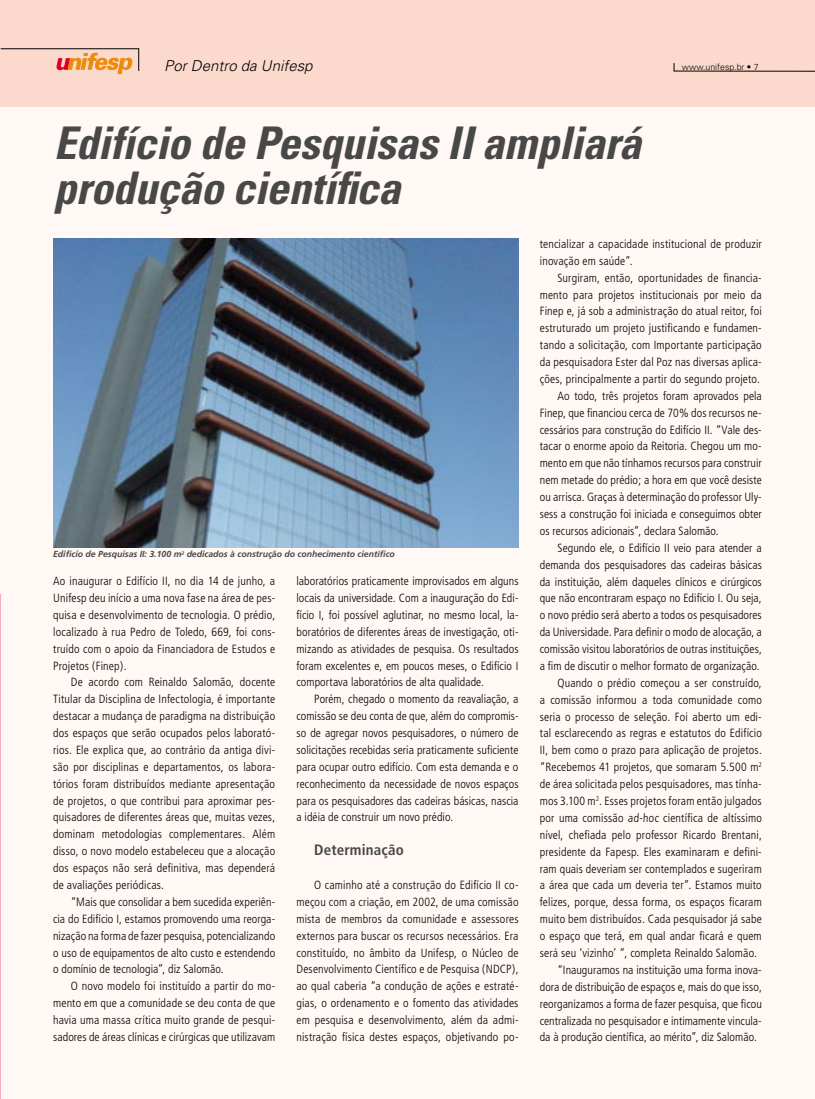
<style>
.page{position:relative;width:815px;height:1099px;background:#fff}
.page>*{position:absolute;margin:0;border:0;box-sizing:border-box;transform-origin:0 0}
.Título{font:italic 700 condensed 45px/45px "Univers";letter-spacing:-.01em;color:#484848}
.Retranca{font:italic 300 15px "Univers";color:#000}
.Subtítulo{font:700 condensed 15px "Frutiger";letter-spacing:.01em;color:#484848}
.Texto{font:300 condensed 11.88px/16.9px "Frutiger";letter-spacing:.01em;color:#000;text-align:justify}
.legenda{font:italic 700 8.75px "Frutiger";color:#484848}
.t1{font:300 8.75px "Univers";color:#000}
</style>
<div class="page">
<div style="left:0;top:8px;width:815px;height:1090px;background:#fff8f4"></div>
<div style="left:0;top:0;width:815px;height:107px;background:#fcd9cd"></div>
<hr style="left:0;top:594px;width:1px;height:504px;background:#f7abc4">
<hr style="left:1px;top:48px;width:138px;height:1px;background:#000">
<svg style="left:56px;top:49px;width:83px;height:25px"></svg>
<hr style="left:674px;top:71px;width:141px;height:1px;background:#000">
<img style="left:53px;top:239px;width:466px;height:308px">
<p class="Retranca" style="left:164px;top:57px;width:150px">Por Dentro da Unifesp</p>
<p class="t1" style="left:682px;top:61px;width:78px">www.unifesp.br • 7</p>
<p class="Título" style="left:54px;top:120px;width:589px">Edifício de Pesquisas II ampliará produção científica</p>
<p class="legenda" style="left:53px;top:549px;width:343px">Edifício de Pesquisas II: 3.100 m<sup>2</sup> dedicados à construção do conhecimento científico</p>
<p class="Texto" style="left:53px;top:572px;width:224px">Ao inaugurar o Edifício II, no dia 14 de junho, a Unifesp deu início a uma nova fase na área de pes&shy;quisa e desenvolvimento de tecnologia. O prédio, localizado à rua Pedro de Toledo, 669, foi cons&shy;truído com o apoio da Financiadora de Estudos e Projetos (Finep).</p>
<p class="Texto" style="left:53px;top:674px;width:224px;text-indent:18px">De acordo com Reinaldo Salomão, docente Titular da Disciplina de Infectologia, é importante destacar a mudança de paradigma na distribuição dos espaços que serão ocupados pelos laborató&shy;rios. Ele explica que, ao contrário da antiga divi&shy;são por disciplinas e departamentos, os labora&shy;tórios foram distribuídos mediante apresentação de projetos, o que contribui para aproximar pes&shy;quisadores de diferentes áreas que, muitas vezes, dominam metodologias complementares. Além disso, o novo modelo estabeleceu que a alocação dos espaços não será definitiva, mas dependerá de avaliações periódicas.</p>
<p class="Texto" style="left:53px;top:893px;width:224px;text-indent:18px">“Mais que consolidar a bem sucedida experiên&shy;cia do Edifício I, estamos promovendo uma reorga&shy;nização na forma de fazer pesquisa, potencializando o uso de equipamentos de alto custo e estendendo o domínio de tecnologia”, diz Salomão.</p>
<p class="Texto" style="left:53px;top:977px;width:224px;text-indent:18px">O novo modelo foi instituído a partir do mo&shy;mento em que a comunidade se deu conta de que havia uma massa crítica muito grande de pesqui&shy;sadores de áreas clínicas e cirúrgicas que utilizavam</p>
<p class="Texto" style="left:296px;top:572px;width:224px">laboratórios praticamente improvisados em alguns locais da universidade. Com a inauguração do Edi&shy;fício I, foi possível aglutinar, no mesmo local, la&shy;boratórios de diferentes áreas de investigação, oti&shy;mizando as atividades de pesquisa. Os resultados foram excelentes e, em poucos meses, o Edifício I comportava laboratórios de alta qualidade.</p>
<p class="Texto" style="left:296px;top:691px;width:224px;text-indent:18px">Porém, chegado o momento da reavaliação, a comissão se deu conta de que, além do compromis&shy;so de agregar novos pesquisadores, o número de solicitações recebidas seria praticamente suficiente para ocupar outro edifício. Com esta demanda e o reconhecimento da necessidade de novos espaços para os pesquisadores das cadeiras básicas, nascia a idéia de construir um novo prédio.</p>
<p class="Subtítulo" style="left:314px;top:841px;width:91px">Determinação</p>
<p class="Texto" style="left:296px;top:876px;width:224px;text-indent:18px">O caminho até a construção do Edifício II co&shy;meçou com a criação, em 2002, de uma comissão mista de membros da comunidade e assessores externos para buscar os recursos necessários. Era constituído, no âmbito da Unifesp, o Núcleo de Desenvolvimento Científico e de Pesquisa (NDCP), ao qual caberia “a condução de ações e estraté&shy;gias, o ordenamento e o fomento das atividades em pesquisa e desenvolvimento, além da admi&shy;nistração física destes espaços, objetivando po-</p>
<p class="Texto" style="left:540px;top:235px;width:224px">tencializar a capacidade institucional de produzir inovação em saúde”.</p>
<p class="Texto" style="left:540px;top:269px;width:224px;text-indent:18px">Surgiram, então, oportunidades de financia&shy;mento para projetos institucionais por meio da Finep e, já sob a administração do atual reitor, foi estruturado um projeto justificando e fundamen&shy;tando a solicitação, com Importante participação da pesquisadora Ester dal Poz nas diversas aplica&shy;ções, principalmente a partir do segundo projeto.</p>
<p class="Texto" style="left:540px;top:387px;width:224px;text-indent:18px">Ao todo, três projetos foram aprovados pela Finep, que financiou cerca de 70% dos recursos ne&shy;cessários para construção do Edifício II. “Vale des&shy;tacar o enorme apoio da Reitoria. Chegou um mo&shy;mento em que não tínhamos recursos para construir nem metade do prédio; a hora em que você desiste ou arrisca. Graças à determinação do professor Uly&shy;sess a construção foi iniciada e conseguimos obter os recursos adicionais”, declara Salomão.</p>
<p class="Texto" style="left:540px;top:539px;width:224px;text-indent:18px">Segundo ele, o Edifício II veio para atender a demanda dos pesquisadores das cadeiras básicas da instituição, além daqueles clínicos e cirúrgicos que não encontraram espaço no Edifício I. Ou seja, o novo prédio será aberto a todos os pesquisadores da Universidade. Para definir o modo de alocação, a comissão visitou laboratórios de outras instituições, a fim de discutir o melhor formato de organização.</p>
<p class="Texto" style="left:540px;top:674px;width:224px;text-indent:18px">Quando o prédio começou a ser construído, a comissão informou a toda comunidade como seria o processo de seleção. Foi aberto um edi&shy;tal esclarecendo as regras e estatutos do Edifício II, bem como o prazo para aplicação de projetos. “Recebemos 41 projetos, que somaram 5.500 m<sup>2 </sup>de área solicitada pelos pesquisadores, mas tínha&shy;mos 3.100 m<sup>2</sup>. Esses projetos foram então julgados por uma comissão ad-hoc científica de altíssimo nível, chefiada pelo professor Ricardo Brentani, presidente da Fapesp. Eles examinaram e defini&shy;ram quais deveriam ser contemplados e sugeriram a área que cada um deveria ter”. Estamos muito felizes, porque, dessa forma, os espaços ficaram muito bem distribuídos. Cada pesquisador já sabe o espaço que terá, em qual andar ficará e quem será seu ‘vizinho’ “, completa Reinaldo Salomão.</p>
<p class="Texto" style="left:540px;top:961px;width:224px;text-indent:18px">“Inauguramos na instituição uma forma inova&shy;dora de distribuição de espaços e, mais do que isso, reorganizamos a forma de fazer pesquisa, que ficou centralizada no pesquisador e intimamente vincula&shy;da à produção científica, ao mérito”, diz Salomão.</p>
</div>
